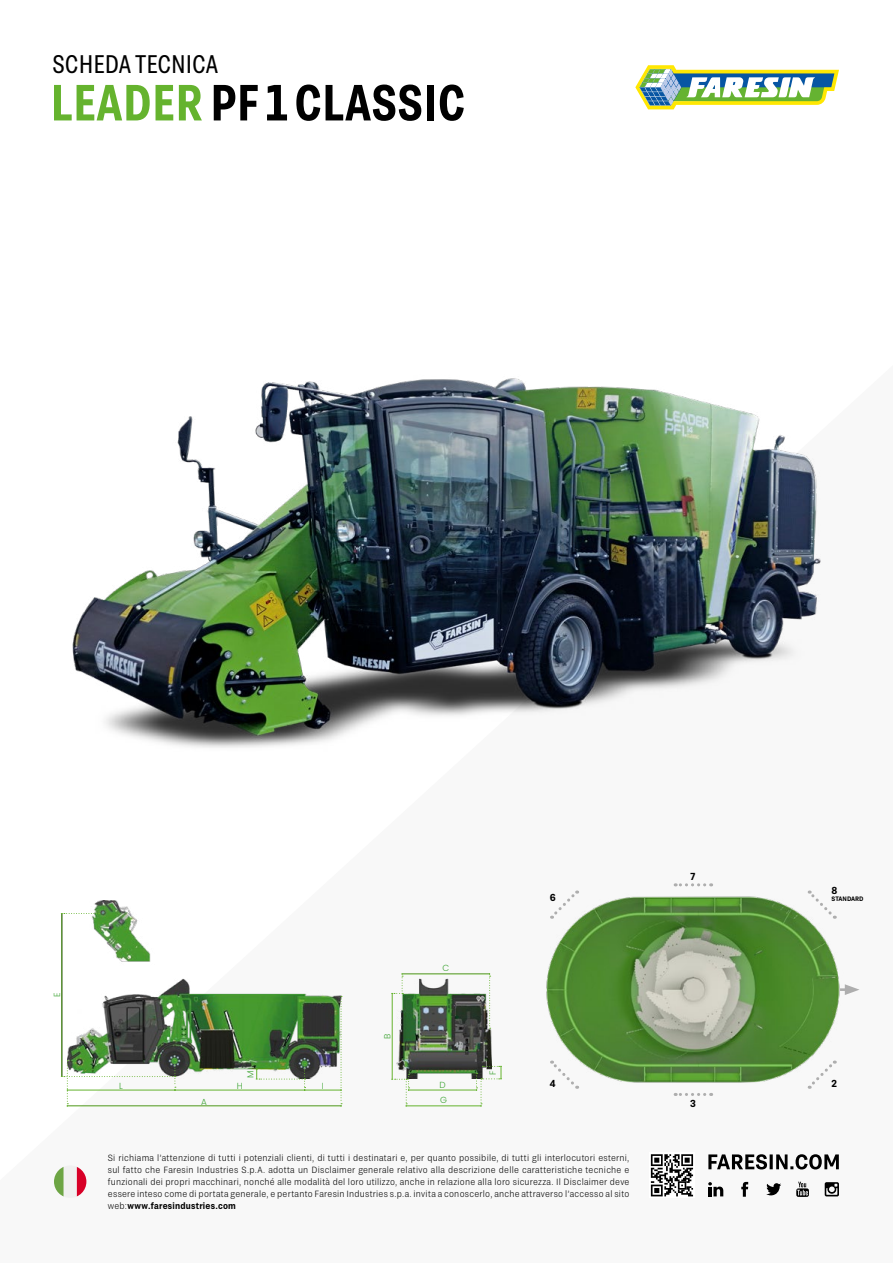
<style>
.page{position:relative;width:893px;height:1263px;background:#fff}
.page>*{position:absolute;margin:0;border:0;box-sizing:border-box;transform-origin:0 0}
.t1{font:600 50.7px "Grtsk Zetta";color:#000}
.t2{font:25.5px "Grtsk Zetta";color:#000}
.t3{font:600 10.2px "Grtsk Exa";color:#000}
.t4{font:300 9px/12px "Grtsk Exa";letter-spacing:.03em;color:#000;text-align:justify}
.t5{font:300 8.85px "Poppins";color:#3fa535}
.t6{font:600 6.45px "Grtsk Exa";color:#000}
.s1{color:#65b32e}
.s2{font-weight:600}
</style>
<div class="page">
<img style="left:546px;top:892px;width:294px;height:196px">
<svg style="left:675px;top:1093px;width:30px;height:3px"></svg>
<svg style="left:549px;top:1060px;width:29px;height:29px"></svg>
<svg style="left:807px;top:890px;width:28px;height:29px"></svg>
<svg style="left:809px;top:1060px;width:28px;height:29px"></svg>
<svg style="left:551px;top:890px;width:28px;height:29px"></svg>
<svg style="left:675px;top:883px;width:30px;height:3px"></svg>
<img style="left:68px;top:901px;width:348px;height:177px">
<hr style="left:67px;top:1105px;width:274px;height:1px;background:#65b32e">
<hr style="left:62px;top:913px;width:1px;height:163px;background:#65b32e">
<svg style="left:61px;top:913px;width:39px;height:1px"></svg>
<hr style="left:402px;top:974px;width:88px;height:1px;background:#65b32e">
<hr style="left:392px;top:993px;width:1px;height:86px;background:#65b32e">
<svg style="left:391px;top:973px;width:12px;height:21px"></svg>
<hr style="left:406px;top:1105px;width:75px;height:1px;background:#65b32e">
<hr style="left:409px;top:1090px;width:68px;height:1px;background:#65b32e">
<svg style="left:391px;top:1074px;width:19px;height:33px"></svg>
<img style="left:416px;top:973px;width:86px;height:134px">
<hr style="left:175px;top:1090px;width:130px;height:1px;background:#65b32e">
<svg style="left:61px;top:1060px;width:115px;height:47px"></svg>
<hr style="left:305px;top:1090px;width:36px;height:1px;background:#65b32e">
<svg style="left:341px;top:996px;width:1px;height:111px"></svg>
<svg style="left:256px;top:1063px;width:50px;height:28px"></svg>
<svg style="left:840px;top:984px;width:19px;height:11px"></svg>
<img style="left:72px;top:378px;width:749px;height:370px">
<svg style="left:635px;top:65px;width:204px;height:44px"></svg>
<svg style="left:54px;top:1165px;width:32px;height:33px"></svg>
<svg style="left:650px;top:1154px;width:44px;height:43px"></svg>
<svg style="left:651px;top:1154px;width:42px;height:42px"></svg>
<svg style="left:741px;top:1182px;width:7px;height:15px"></svg>
<svg style="left:766px;top:1183px;width:15px;height:12px"></svg>
<svg style="left:708px;top:1182px;width:15px;height:14px"></svg>
<svg style="left:796px;top:1182px;width:13px;height:15px"></svg>
<svg style="left:825px;top:1182px;width:14px;height:14px"></svg>
<svg style="left:708px;top:1154px;width:131px;height:15px"></svg>
<h2 class="t2" style="left:53px;top:48px;width:167px">SCHEDA TECNICA</h2>
<h1 class="t1" style="left:50px;top:71px;width:416px"><span class="s1">LEADER</span> PF 1 CLASSIC</h1>
<p class="t5" style="left:52px;top:997px;width:6px;rotate:-90deg">E</p>
<p class="t5" style="left:382px;top:1039px;width:7px;rotate:-90deg">B</p>
<p class="t5" style="left:442px;top:963px;width:8px">C</p>
<p class="t5" style="left:245px;top:1078px;width:9px;rotate:-90deg">M</p>
<p class="t5" style="left:487px;top:1075px;width:6px;rotate:-90deg">F</p>
<p class="t5" style="left:119px;top:1081px;width:5px">L</p>
<p class="t5" style="left:237px;top:1081px;width:7px">H</p>
<p class="t5" style="left:322px;top:1081px;width:4px">I</p>
<p class="t5" style="left:201px;top:1097px;width:7px">A</p>
<p class="t5" style="left:439px;top:1080px;width:8px">D</p>
<p class="t5" style="left:440px;top:1095px;width:8px">G</p>
<p class="t3" style="left:690px;top:870px;width:6px">7</p>
<p class="t3" style="left:832px;top:884px;width:7px">8</p>
<p class="t3" style="left:550px;top:891px;width:7px">6</p>
<p class="t6" style="left:832px;top:895px;width:33px">STANDARD</p>
<p class="t3" style="left:550px;top:1077px;width:7px">4</p>
<p class="t3" style="left:832px;top:1077px;width:7px">2</p>
<p class="t3" style="left:690px;top:1097px;width:7px">3</p>
<p class="t4" style="left:108px;top:1151px;width:523px">Si richiama l’attenzione di tutti i potenziali clienti, di tutti i destinatari e, per quanto possibile, di tutti gli interlocutori esterni, sul fatto che Faresin Industries S.p.A. adotta un Disclaimer generale relativo alla descrizione delle caratteristiche tecniche e funzionali dei propri macchinari, nonché alle modalità del loro utilizzo, anche in relazione alla loro sicurezza. Il Disclaimer deve essere inteso come di portata generale, e pertanto Faresin Industries s.p.a. invita a conoscerlo, anche attraverso l’accesso al sito web:<span class="s2">www.faresindustries.com</span></p>
</div>
